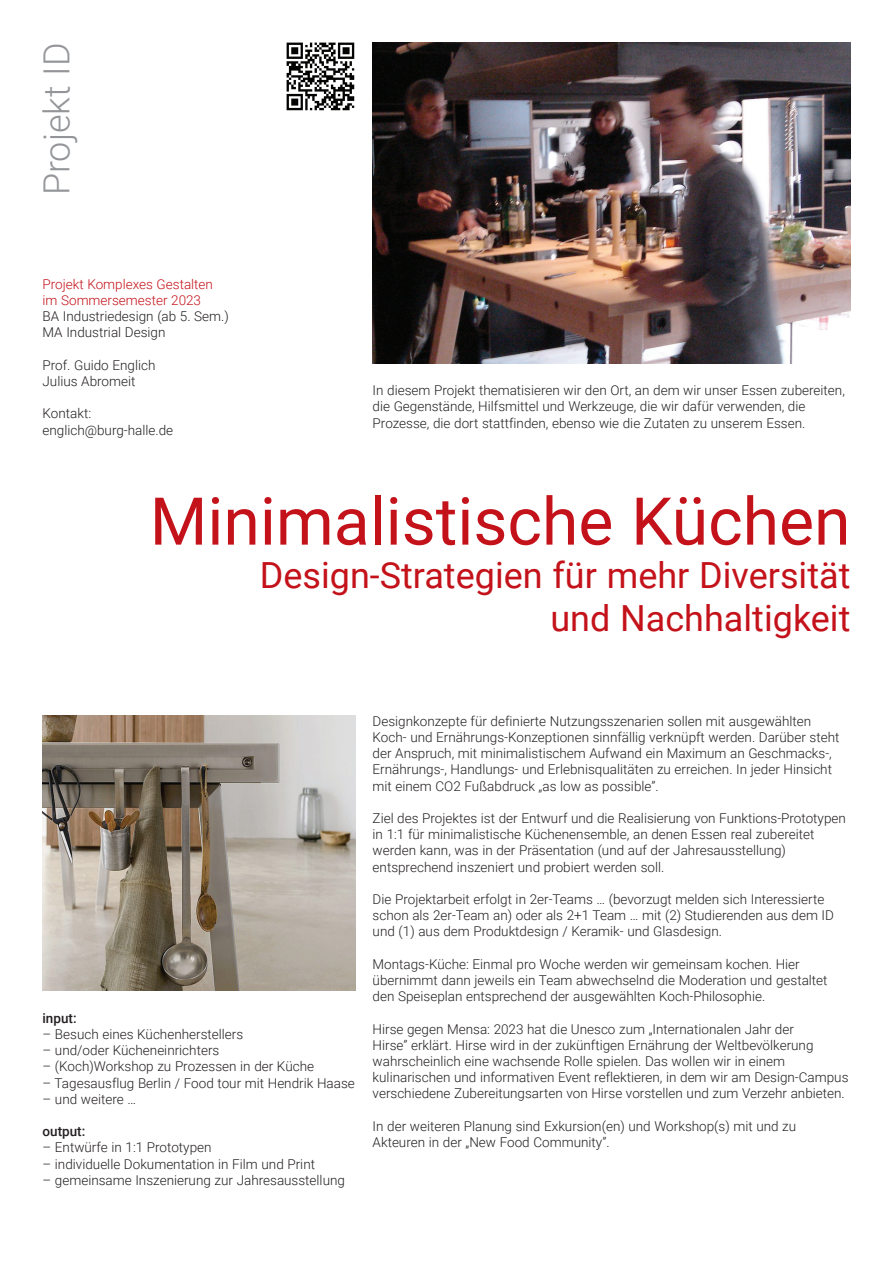
<style>
.page{position:relative;width:893px;height:1263px;background:#fff}
.page>*{position:absolute;margin:0;border:0;box-sizing:border-box;transform-origin:0 0}
.t1{font:66px "Roboto";color:#c4121a}
.t2{font:36px/43.2px "Roboto";color:#c4121a;text-align:right}
.t3{font:300 36px "Roboto";color:#939598}
.t4{font:300 13.5px/16.2px "Roboto";color:#231f20}
.t5{font:300 13.5px/16.2px "Roboto";color:#c4121a}
.t6{font:500 13.5px "Roboto";color:#231f20}
</style>
<div class="page">
<img style="left:43px;top:716px;width:312px;height:275px">
<img style="left:286px;top:43px;width:69px;height:68px">
<img style="left:372px;top:43px;width:478px;height:321px">
<h2 class="t3" style="left:32px;top:195px;width:154px;rotate:-90deg">Projekt ID</h2>
<p class="t5" style="left:43px;top:275px;width:172px">Projekt Komplexes Gestalten im Sommersemester 2023</p>
<p class="t4" style="left:43px;top:308px;width:188px">BA Industriedesign (ab 5. Sem.)<br>MA Industrial Design</p>
<p class="t4" style="left:43px;top:356px;width:114px">Prof. Guido Englich<br>Julius Abromeit</p>
<p class="t4" style="left:43px;top:405px;width:132px">Kontakt: englich@burg-halle.de</p>
<p class="t4" style="left:373px;top:382px;width:474px">In diesem Projekt thematisieren wir den Ort, an dem wir unser Essen zubereiten, die Gegenstände, Hilfsmittel und Werkzeuge, die wir dafür verwenden, die<br>Prozesse, die dort stattfinden, ebenso wie die Zutaten zu unserem Essen.</p>
<h1 class="t1" style="left:150px;top:475px;width:702px">Minimalistische Küchen</h1>
<h2 class="t2" style="left:260px;top:552px;width:592px">Design-Strategien für mehr Diversität und Nachhaltigkeit</h2>
<p class="t6" style="left:43px;top:1008px;width:36px">input:</p>
<p class="t4" style="left:43px;top:1025px;width:202px">– Besuch eines Küchenherstellers</p>
<p class="t4" style="left:43px;top:1042px;width:178px">– und/oder Kücheneinrichters</p>
<p class="t4" style="left:43px;top:1058px;width:273px">– (Koch)Workshop zu Prozessen in der Küche</p>
<p class="t4" style="left:43px;top:1074px;width:314px">– Tagesausflug Berlin / Food tour mit Hendrik Haase</p>
<p class="t4" style="left:43px;top:1090px;width:95px">– und weitere …</p>
<p class="t6" style="left:43px;top:1122px;width:44px">output:</p>
<p class="t4" style="left:43px;top:1139px;width:171px">– Entwürfe in 1:1 Prototypen</p>
<p class="t4" style="left:43px;top:1155px;width:274px">– individuelle Dokumentation in Film und Print</p>
<p class="t4" style="left:43px;top:1171px;width:304px">– gemeinsame Inszenierung zur Jahresausstellung</p>
<p class="t4" style="left:373px;top:712px;width:468px">Designkonzepte für definierte Nutzungsszenarien sollen mit ausgewählten Koch- und Ernährungs-Konzeptionen sinnfällig verknüpft werden. Darüber steht der Anspruch, mit minimalistischem Aufwand ein Maximum an Geschmacks-, Ernährungs-, Handlungs- und Erlebnisqualitäten zu erreichen. In jeder Hinsicht mit einem CO2 Fußabdruck „as low as possible”.</p>
<p class="t4" style="left:373px;top:809px;width:475px">Ziel des Projektes ist der Entwurf und die Realisierung von Funktions-Prototypen in 1:1 für minimalistische Küchenensemble, an denen Essen real zubereitet werden kann, was in der Präsentation (und auf der Jahresausstellung) entsprechend inszeniert und probiert werden soll.</p>
<p class="t4" style="left:373px;top:890px;width:463px">Die Projektarbeit erfolgt in 2er-Teams … (bevorzugt melden sich Interessierte schon als 2er-Team an) oder als 2+1 Team … mit (2) Studierenden aus dem ID und (1) aus dem Produktdesign / Keramik- und Glasdesign.</p>
<p class="t4" style="left:373px;top:955px;width:456px">Montags-Küche: Einmal pro Woche werden wir gemeinsam kochen. Hier übernimmt dann jeweils ein Team abwechselnd die Moderation und gestaltet den Speiseplan entsprechend der ausgewählten Koch-Philosophie.</p>
<p class="t4" style="left:373px;top:1020px;width:477px">Hirse gegen Mensa: 2023 hat die Unesco zum „Internationalen Jahr der<br>Hirse” erklärt. Hirse wird in der zukünftigen Ernährung der Weltbevölkerung wahrscheinlich eine wachsende Rolle spielen. Das wollen wir in einem kulinarischen und informativen Event reflektieren, in dem wir am Design-Campus verschiedene Zubereitungsarten von Hirse vorstellen und zum Verzehr anbieten.</p>
<p class="t4" style="left:373px;top:1117px;width:425px">In der weiteren Planung sind Exkursion(en) und Workshop(s) mit und zu<br>Akteuren in der „New Food Community”.</p>
</div>
